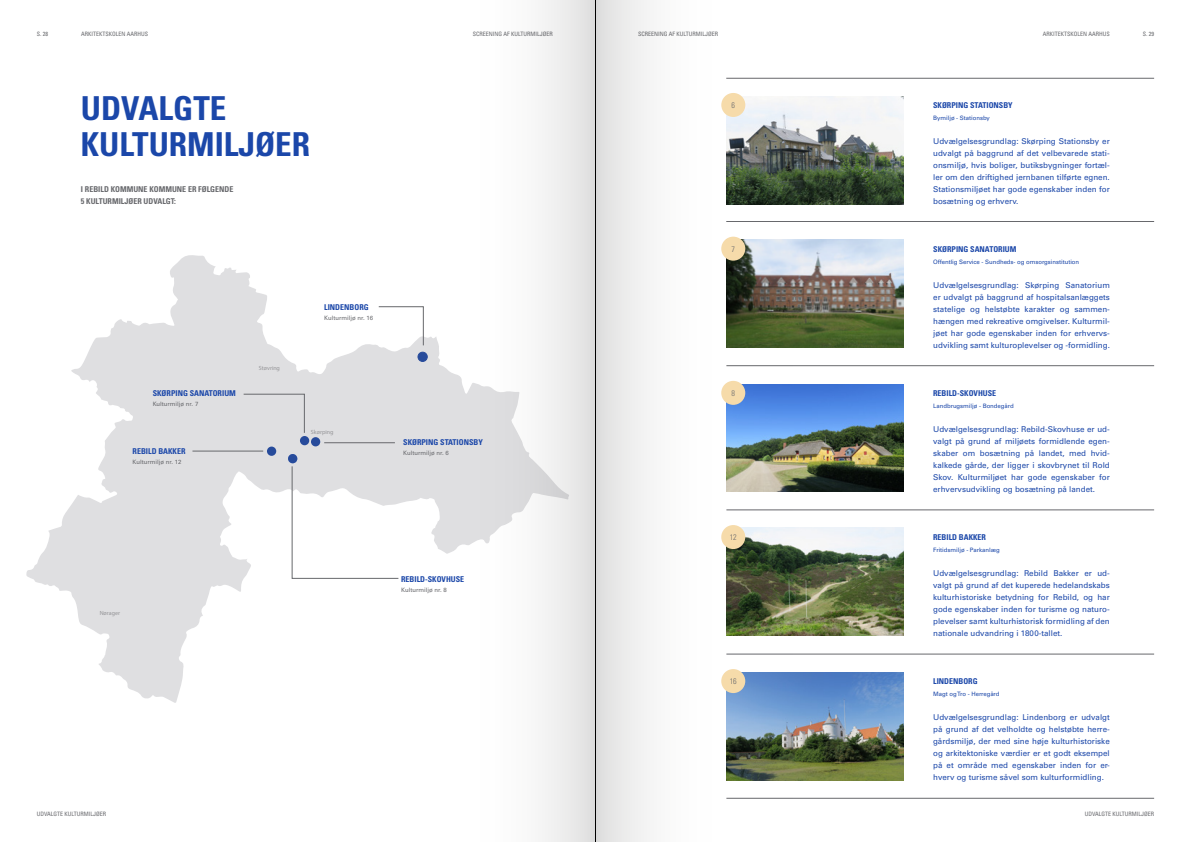
<style>
.page{position:relative;width:1191px;height:842px;background:#fff}
.page>*{position:absolute;margin:0;border:0;box-sizing:border-box;transform-origin:0 0}
.t1{font:700 condensed 33px/36px "Univers LT Std";color:#1b47a9}
.t2{font:8px/12px "Univers LT Std";color:#1b47a9;text-align:justify}
.t3{font:700 condensed 8px "Univers LT Std";color:#1b47a9}
.t4{font:700 condensed 8px/12px "Univers LT Std";color:#67686c}
.t5{font:300 condensed 8px "Univers LT Std";color:#67686c}
.t6{font:condensed 6px "Univers LT Std";color:#67686c}
.t7{font:6px "Univers LT Std";letter-spacing:-.005em;color:#1b47a9}
.t8{font:6px "Univers LT Std";color:#67686c}
.t9{font:6px "Myriad Pro";color:#959598}
</style>
<div class="page">
<hr style="left:726px;top:365px;width:428px;height:1px;background:#67686c">
<hr style="left:726px;top:510px;width:428px;height:1px;background:#67686c">
<hr style="left:726px;top:654px;width:428px;height:1px;background:#67686c">
<hr style="left:726px;top:798px;width:428px;height:1px;background:#67686c">
<hr style="left:726px;top:221px;width:428px;height:1px;background:#67686c">
<hr style="left:726px;top:78px;width:428px;height:1px;background:#67686c">
<svg style="left:26px;top:255px;width:372px;height:448px"></svg>
<div style="left:311px;top:437px;width:9px;height:9px;background:#274b9b;border-radius:50%"></div>
<div style="left:300px;top:436px;width:9px;height:9px;background:#274b9b;border-radius:50%"></div>
<div style="left:288px;top:454px;width:9px;height:9px;background:#274b9b;border-radius:50%"></div>
<div style="left:267px;top:447px;width:9px;height:9px;background:#274b9b;border-radius:50%"></div>
<svg style="left:292px;top:466px;width:106px;height:113px"></svg>
<svg style="left:378px;top:306px;width:20px;height:40px"></svg>
<div style="left:243px;top:394px;width:62px;height:39px;background:#dfdfe1"></div>
<hr style="left:192px;top:451px;width:71px;height:1px;background:#67686c">
<hr style="left:324px;top:442px;width:71px;height:1px;background:#67686c">
<img style="left:792px;top:96px;width:111px;height:108px">
<img style="left:792px;top:240px;width:111px;height:107px">
<img style="left:792px;top:672px;width:111px;height:108px">
<img style="left:792px;top:528px;width:111px;height:107px">
<img style="left:792px;top:384px;width:111px;height:108px">
<svg style="left:398px;top:0;width:197px;height:842px"></svg>
<svg style="left:596px;top:0;width:196px;height:842px"></svg>
<hr style="left:595px;top:0;width:1px;height:842px;background:#000">
<p class="t6" style="left:37px;top:30px;width:13px">S. 28</p>
<p class="t6" style="left:81px;top:30px;width:69px">ARKITEKTSKOLEN AARHUS</p>
<p class="t6" style="left:473px;top:30px;width:81px">SCREENING AF KULTURMILJØER</p>
<p class="t6" style="left:638px;top:30px;width:81px">SCREENING AF KULTURMILJØER</p>
<p class="t6" style="left:1043px;top:30px;width:69px">ARKITEKTSKOLEN AARHUS</p>
<p class="t6" style="left:1142px;top:30px;width:13px">S. 29</p>
<h1 class="t1" style="left:81px;top:90px;width:231px">UDVALGTE<br>KULTURMILJØER</h1>
<p class="t4" style="left:81px;top:183px;width:154px">I REBILD KOMMUNE KOMMUNE ER FØLGENDE<br>5 KULTURMILJØER UDVALGT:</p>
<p class="t3" style="left:153px;top:388px;width:85px">SKØRPING SANATORIUM</p>
<p class="t8" style="left:153px;top:400px;width:47px">Kulturmiljø nr. 7</p>
<p class="t9" style="left:259px;top:364px;width:22px">Støvring</p>
<p class="t3" style="left:324px;top:302px;width:46px">LINDENBORG</p>
<p class="t8" style="left:324px;top:314px;width:50px">Kulturmiljø nr. 16</p>
<p class="t9" style="left:311px;top:429px;width:24px">Skørping</p>
<p class="t3" style="left:403px;top:438px;width:81px">SKØRPING STATIONSBY</p>
<p class="t3" style="left:133px;top:446px;width:54px">REBILD BAKKER</p>
<p class="t8" style="left:403px;top:450px;width:47px">Kulturmiljø nr. 6</p>
<p class="t8" style="left:133px;top:458px;width:50px">Kulturmiljø nr. 12</p>
<p class="t9" style="left:100px;top:609px;width:22px">Nørager</p>
<p class="t3" style="left:401px;top:574px;width:65px">REBILD-SKOVHUSE</p>
<p class="t8" style="left:401px;top:586px;width:47px">Kulturmiljø nr. 8</p>
<p class="t5" style="left:731px;top:100px;width:3px">6</p>
<p class="t3" style="left:933px;top:100px;width:81px">SKØRPING STATIONSBY</p>
<p class="t7" style="left:933px;top:114px;width:58px">Bymiljø - Stationsby</p>
<p class="t2" style="left:933px;top:135px;width:178px">Udvælgelsesgrundlag: Skørping Stationsby er udvalgt på baggrund af det velbevarede stati&shy;onsmiljø, hvis boliger, butiksbygninger fortæl&shy;ler om den driftighed jernbanen tilførte egnen.<br>Stationsmiljøet har gode egenskaber inden for bosætning og erhverv.</p>
<p class="t5" style="left:731px;top:244px;width:5px">7</p>
<p class="t3" style="left:933px;top:244px;width:85px">SKØRPING SANATORIUM</p>
<p class="t7" style="left:933px;top:258px;width:147px">Offentlig Service - Sundheds- og omsorgsinstitution</p>
<p class="t2" style="left:933px;top:279px;width:178px">Udvælgelsesgrundlag: Skørping Sanatorium er udvalgt på baggrund af hospitalsanlæggets statelige og helstøbte karakter og sammen&shy;hængen med rekreative omgivelser. Kulturmil&shy;jøet har gode egenskaber inden for erhvervs&shy;udvikling samt kulturoplevelser og -formidling.</p>
<p class="t5" style="left:731px;top:388px;width:5px">8</p>
<p class="t3" style="left:933px;top:388px;width:65px">REBILD-SKOVHUSE</p>
<p class="t7" style="left:933px;top:402px;width:82px">Landbrugsmiljø - Bondegård</p>
<p class="t2" style="left:933px;top:423px;width:178px">Udvælgelsesgrundlag: Rebild-Skovhuse er ud&shy;valgt på grund af miljøets formidlende egen&shy;skaber om bosætning på landet, med hvid&shy;kalkede gårde, der ligger i skovbrynet til Rold Skov. Kulturmiljøet har gode egenskaber for erhvervsudvikling og bosætning på landet.</p>
<p class="t5" style="left:729px;top:532px;width:9px">12</p>
<p class="t3" style="left:933px;top:532px;width:54px">REBILD BAKKER</p>
<p class="t7" style="left:933px;top:546px;width:68px">Fritidsmiljø - Parkanlæg</p>
<p class="t2" style="left:933px;top:567px;width:178px">Udvælgelsesgrundlag: Rebild Bakker er ud&shy;valgt på grund af det kuperede hedelandskabs kulturhistoriske betydning for Rebild, og har gode egenskaber inden for turisme og naturo&shy;plevelser samt kulturhistorisk formidling af den nationale udvandring i 1800-tallet.</p>
<p class="t5" style="left:729px;top:676px;width:7px">16</p>
<p class="t3" style="left:933px;top:676px;width:46px">LINDENBORG</p>
<p class="t7" style="left:933px;top:690px;width:68px">Magt og Tro - Herregård</p>
<p class="t2" style="left:933px;top:711px;width:178px">Udvælgelsesgrundlag: Lindenborg er udvalgt på grund af det velholdte og helstøbte herre&shy;gårdsmiljø, der med sine høje kulturhistoriske og arkitektoniske værdier er et godt eksempel på et område med egenskaber inden for er&shy;hverv og turisme såvel som kulturformidling.</p>
<p class="t6" style="left:37px;top:810px;width:71px">UDVALGTE KULTURMILJØER</p>
<p class="t6" style="left:1084px;top:810px;width:71px">UDVALGTE KULTURMILJØER</p>
</div>
